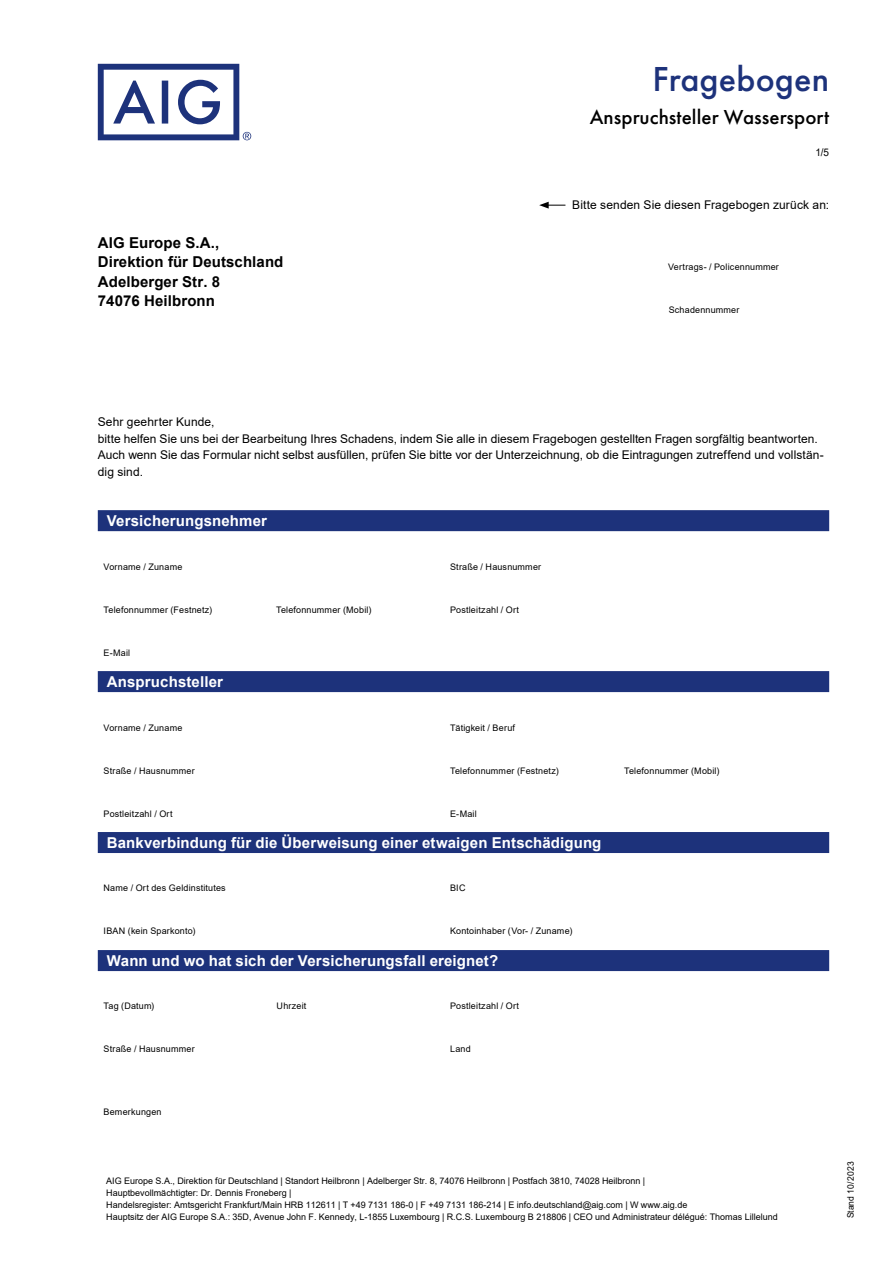
<style>
.page{position:relative;width:893px;height:1263px;background:#fff}
.page>*{position:absolute;margin:0;border:0;box-sizing:border-box;transform-origin:0 0}
.t1{font:500 36px "Futura PT";letter-spacing:.005em;color:#1d327b}
.t2{font:500 21px "Futura PT";letter-spacing:.005em;color:#000}
.t3{font:700 15px "Arial";letter-spacing:.01em;color:#fff}
.t4{font:700 15px/19.5px "Arial";letter-spacing:.005em;color:#000}
.t5{font:12px/16.5px "Arial";letter-spacing:.005em;color:#000}
.t6{font:10.5px "Arial";color:#000;scale:.95 1}
.t7{font:9px/12px "Arial";color:#000}
.t8{font:9px "Arial";letter-spacing:.02em;color:#000}
.t9{font:9px "Arial";color:#000;scale:.95 1}
</style>
<div class="page">
<svg style="left:98px;top:64px;width:153px;height:76px"></svg>
<div style="left:98px;top:510px;width:731px;height:21px;background:#1d327b"></div>
<div style="left:98px;top:671px;width:731px;height:21px;background:#1d327b"></div>
<div style="left:98px;top:832px;width:731px;height:21px;background:#1d327b"></div>
<div style="left:98px;top:950px;width:731px;height:21px;background:#1d327b"></div>
<svg style="left:539px;top:202px;width:26px;height:7px"></svg>
<h3 class="t4" style="left:98px;top:233px;width:187px">AIG Europe S.A.,<br>Direktion für Deutschland<br>Adelberger Str. 8<br>74076 Heilbronn</h3>
<h1 class="t1" style="left:653px;top:58px;width:178px">Fragebogen</h1>
<h2 class="t2" style="left:590px;top:105px;width:241px">Anspruchsteller Wassersport</h2>
<p class="t6" style="left:815px;top:145px;width:16px">1/5</p>
<h3 class="t5" style="left:572px;top:196px;width:259px">Bitte senden Sie diesen Fragebogen zurück an:</h3>
<p class="t8" style="left:668px;top:261px;width:112px">Vertrags- / Policennummer</p>
<p class="t8" style="left:669px;top:304px;width:72px">Schadennummer</p>
<p class="t5" style="left:98px;top:414px;width:728px">Sehr geehrter Kunde,<br>bitte helfen Sie uns bei der Bearbeitung Ihres Schadens, indem Sie alle in diesem Fragebogen gestellten Fragen sorgfältig beantworten.<br>Auch wenn Sie das Formular nicht selbst ausfüllen, prüfen Sie bitte vor der Unterzeichnung, ob die Eintragungen zutreffend und vollstän&shy;dig sind.</p>
<h3 class="t3" style="left:107px;top:510px;width:162px">Versicherungsnehmer</h3>
<p class="t8" style="left:104px;top:561px;width:80px">Vorname / Zuname</p>
<p class="t8" style="left:450px;top:561px;width:93px">Straße / Hausnummer</p>
<p class="t8" style="left:104px;top:604px;width:110px">Telefonnummer (Festnetz)</p>
<p class="t8" style="left:276px;top:604px;width:97px">Telefonnummer (Mobil)</p>
<p class="t8" style="left:450px;top:604px;width:71px">Postleitzahl / Ort</p>
<p class="t7" style="left:104px;top:647px;width:28px">E-Mail</p>
<h3 class="t3" style="left:107px;top:671px;width:118px">Anspruchsteller</h3>
<p class="t8" style="left:104px;top:722px;width:80px">Vorname / Zuname</p>
<p class="t8" style="left:450px;top:722px;width:66px">Tätigkeit / Beruf</p>
<p class="t8" style="left:104px;top:765px;width:93px">Straße / Hausnummer</p>
<p class="t8" style="left:450px;top:765px;width:110px">Telefonnummer (Festnetz)</p>
<p class="t8" style="left:624px;top:765px;width:97px">Telefonnummer (Mobil)</p>
<p class="t8" style="left:104px;top:808px;width:71px">Postleitzahl / Ort</p>
<p class="t7" style="left:450px;top:808px;width:28px">E-Mail</p>
<h3 class="t3" style="left:107px;top:832px;width:496px">Bankverbindung für die Überweisung einer etwaigen Entschädigung</h3>
<p class="t8" style="left:104px;top:881px;width:124px">Name / Ort des Geldinstitutes</p>
<p class="t7" style="left:450px;top:881px;width:17px">BIC</p>
<p class="t8" style="left:104px;top:924px;width:93px">IBAN (kein Sparkonto)</p>
<p class="t8" style="left:450px;top:924px;width:124px">Kontoinhaber (Vor- / Zuname)</p>
<h3 class="t3" style="left:107px;top:950px;width:393px">Wann und wo hat sich der Versicherungsfall ereignet?</h3>
<p class="t8" style="left:104px;top:999px;width:52px">Tag (Datum)</p>
<p class="t8" style="left:277px;top:999px;width:31px">Uhrzeit</p>
<p class="t8" style="left:450px;top:999px;width:71px">Postleitzahl / Ort</p>
<p class="t8" style="left:104px;top:1042px;width:93px">Straße / Hausnummer</p>
<p class="t7" style="left:450px;top:1042px;width:22px">Land</p>
<p class="t8" style="left:104px;top:1105px;width:60px">Bemerkungen</p>
<p class="t7" style="left:106px;top:1174px;width:673px">AIG Europe S.A., Direktion für Deutschland | Standort Heilbronn | Adelberger Str. 8, 74076 Heilbronn | Postfach 3810, 74028 Heilbronn |<br>Hauptbevollmächtigter: Dr. Dennis Froneberg |<br>Handelsregister: Amtsgericht Frankfurt/Main HRB 112611 | T +49 7131 186-0 | F +49 7131 186-214 | E info.deutschland@aig.com | W www.aig.de<br>Hauptsitz der AIG Europe S.A.: 35D, Avenue John F. Kennedy, L-1855 Luxembourg | R.C.S. Luxembourg B 218806 | CEO und Administrateur délégué: Thomas Lillelund</p>
<p class="t9" style="left:844px;top:1218px;width:61px;rotate:-90deg">Stand 10/2023</p>
</div>
